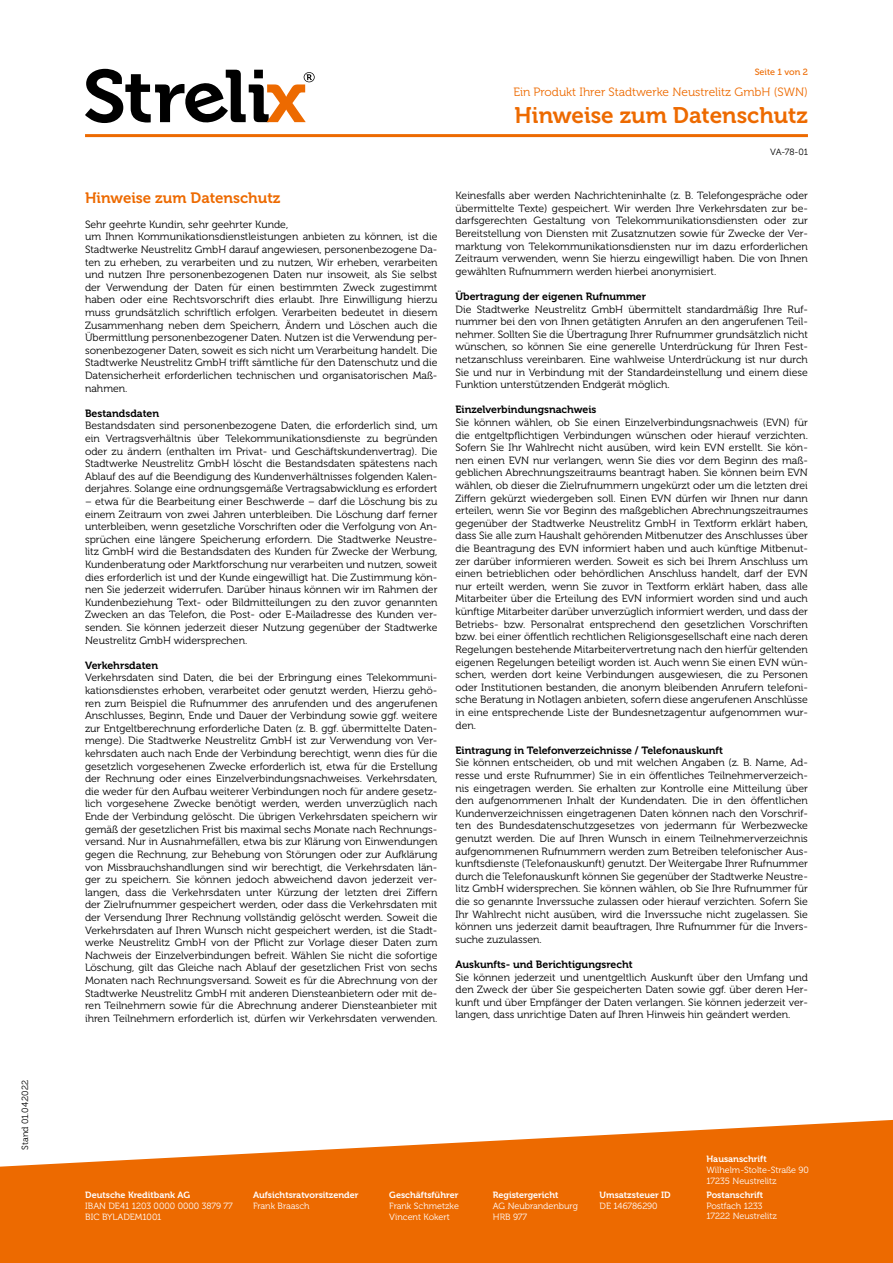
<style>
.page{position:relative;width:893px;height:1263px;background:#fff}
.page>*{position:absolute;margin:0;border:0;box-sizing:border-box;transform-origin:0 0}
.t1{font:22.5px "Museo 700";color:#ed6a00}
.t2{font:15px "Museo 700";color:#ed6a00}
.t3{font:12px "Museo 300";color:#ed6a00}
.t4{font:10.5px/12.6px "Museo 300";color:#000;text-align:justify}
.t5{font:10.5px "Museo 700";color:#000}
.t6{font:9px/10.8px "Museo 300";color:#fff}
.t7{font:9px "Museo 700";color:#fff}
.t8{font:9px "Museo 300";letter-spacing:-.005em;color:#000}
.t9{font:9px "Museo 500";color:#ed6a00}
</style>
<div class="page">
<svg style="left:0;top:1119px;width:893px;height:144px;fill:#ed6a00"></svg>
<svg style="left:85px;top:69px;width:230px;height:54px"></svg>
<hr style="left:85px;top:134px;width:723px;height:3px;background:#ed6a00">
<p class="t8" style="left:20px;top:1150px;width:71px;rotate:-90deg">Stand 01.04.2022</p>
<p class="t9" style="left:755px;top:67px;width:55px">Seite 1 von 2</p>
<p class="t3" style="left:513px;top:85px;width:296px">Ein Produkt Ihrer Stadtwerke Neustrelitz GmbH (SWN)</p>
<h1 class="t1" style="left:515px;top:103px;width:295px">Hinweise zum Datenschutz</h1>
<h2 class="t2" style="left:85px;top:189px;width:197px">Hinweise zum Datenschutz</h2>
<p class="t4" style="left:85px;top:218px;width:354px;text-align:left">Sehr geehrte Kundin, sehr geehrter Kunde,<br>um Ihnen Kommunikationsdienstleistungen anbieten zu können, ist die Stadtwerke Neustrelitz GmbH darauf angewiesen, personenbezogene Da&shy;ten zu erheben, zu verarbeiten und zu nutzen, Wir erheben, verarbeiten und nutzen Ihre personenbezogenen Daten nur insoweit, als Sie selbst der Verwendung der Daten für einen bestimmten Zweck zugestimmt haben oder eine Rechtsvorschrift dies erlaubt. Ihre Einwilligung hierzu muss grundsätzlich schriftlich erfolgen. Verarbeiten bedeutet in diesem Zusammenhang neben dem Speichern, Ändern und Löschen auch die Übermittlung personenbezogener Daten. Nutzen ist die Verwendung per&shy;sonenbezogener Daten, soweit es sich nicht um Verarbeitung handelt. Die Stadtwerke Neustrelitz GmbH trifft sämtliche für den Datenschutz und die Datensicherheit erforderlichen technischen und organisatorischen Maß&shy;nahmen.</p>
<p class="t5" style="left:85px;top:407px;width:76px">Bestandsdaten</p>
<p class="t4" style="left:85px;top:420px;width:354px">Bestandsdaten sind personenbezogene Daten, die erforderlich sind, um ein Vertragsverhältnis über Telekommunikationsdienste zu begründen oder zu ändern (enthalten im Privat- und Geschäftskundenvertrag). Die Stadtwerke Neustrelitz GmbH löscht die Bestandsdaten spätestens nach Ablauf des auf die Beendigung des Kundenverhältnisses folgenden Kalen&shy;derjahres. Solange eine ordnungsgemäße Vertragsabwicklung es erfordert</p>
<p class="t4" style="left:85px;top:495px;width:354px">– etwa für die Bearbeitung einer Beschwerde – darf die Löschung bis zu einem Zeitraum von zwei Jahren unterbleiben. Die Löschung darf ferner unterbleiben, wenn gesetzliche Vorschriften oder die Verfolgung von An&shy;sprüchen eine längere Speicherung erfordern. Die Stadtwerke Neustre&shy;litz GmbH wird die Bestandsdaten des Kunden für Zwecke der Werbung, Kundenberatung oder Marktforschung nur verarbeiten und nutzen, soweit dies erforderlich ist und der Kunde eingewilligt hat. Die Zustimmung kön&shy;nen Sie jederzeit widerrufen. Darüber hinaus können wir im Rahmen der Kundenbeziehung Text- oder Bildmitteilungen zu den zuvor genannten Zwecken an das Telefon, die Post- oder E-Mailadresse des Kunden ver&shy;senden. Sie können jederzeit dieser Nutzung gegenüber der Stadtwerke Neustrelitz GmbH widersprechen.</p>
<p class="t5" style="left:85px;top:659px;width:75px">Verkehrsdaten</p>
<p class="t4" style="left:85px;top:672px;width:354px">Verkehrsdaten sind Daten, die bei der Erbringung eines Telekommuni&shy;kationsdienstes erhoben, verarbeitet oder genutzt werden, Hierzu gehö&shy;ren zum Beispiel die Rufnummer des anrufenden und des angerufenen Anschlusses, Beginn, Ende und Dauer der Verbindung sowie ggf. weitere zur Entgeltberechnung erforderliche Daten (z. B. ggf. übermittelte Daten&shy;menge). Die Stadtwerke Neustrelitz GmbH ist zur Verwendung von Ver&shy;kehrsdaten auch nach Ende der Verbindung berechtigt, wenn dies für die gesetzlich vorgesehenen Zwecke erforderlich ist, etwa für die Erstellung der Rechnung oder eines Einzelverbindungsnachweises. Verkehrsdaten, die weder für den Aufbau weiterer Verbindungen noch für andere gesetz&shy;lich vorgesehene Zwecke benötigt werden, werden unverzüglich nach Ende der Verbindung gelöscht. Die übrigen Verkehrsdaten speichern wir gemäß der gesetzlichen Frist bis maximal sechs Monate nach Rechnungs&shy;versand. Nur in Ausnahmefällen, etwa bis zur Klärung von Einwendungen gegen die Rechnung, zur Behebung von Störungen oder zur Aufklärung von Missbrauchshandlungen sind wir berechtigt, die Verkehrsdaten län&shy;ger zu speichern. Sie können jedoch abweichend davon jederzeit ver&shy;langen, dass die Verkehrsdaten unter Kürzung der letzten drei Ziffern der Zielrufnummer gespeichert werden, oder dass die Verkehrsdaten mit der Versendung Ihrer Rechnung vollständig gelöscht werden. Soweit die Verkehrsdaten auf Ihren Wunsch nicht gespeichert werden, ist die Stadt&shy;werke Neustrelitz GmbH von der Pflicht zur Vorlage dieser Daten zum Nachweis der Einzelverbindungen befreit. Wählen Sie nicht die sofortige Löschung, gilt das Gleiche nach Ablauf der gesetzlichen Frist von sechs Monaten nach Rechnungsversand. Soweit es für die Abrechnung von der Stadtwerke Neustrelitz GmbH mit anderen Diensteanbietern oder mit de&shy;ren Teilnehmern sowie für die Abrechnung anderer Diensteanbieter mit ihren Teilnehmern erforderlich ist, dürfen wir Verkehrsdaten verwenden.</p>
<p class="t8" style="left:770px;top:147px;width:39px">VA-78-01</p>
<p class="t4" style="left:455px;top:190px;width:354px">Keinesfalls aber werden Nachrichteninhalte (z. B. Telefongespräche oder übermittelte Texte) gespeichert. Wir werden Ihre Verkehrsdaten zur be&shy;darfsgerechten Gestaltung von Telekommunikationsdiensten oder zur Bereitstellung von Diensten mit Zusatznutzen sowie für Zwecke der Ver&shy;marktung von Telekommunikationsdiensten nur im dazu erforderlichen Zeitraum verwenden, wenn Sie hierzu eingewilligt haben. Die von Ihnen gewählten Rufnummern werden hierbei anonymisiert.</p>
<p class="t5" style="left:455px;top:291px;width:192px">Übertragung der eigenen Rufnummer</p>
<p class="t4" style="left:455px;top:303px;width:354px">Die Stadtwerke Neustrelitz GmbH übermittelt standardmäßig Ihre Ruf&shy;nummer bei den von Ihnen getätigten Anrufen an den angerufenen Teil&shy;nehmer. Sollten Sie die Übertragung Ihrer Rufnummer grundsätzlich nicht wünschen, so können Sie eine generelle Unterdrückung für Ihren Fest&shy;netzanschluss vereinbaren. Eine wahlweise Unterdrückung ist nur durch Sie und nur in Verbindung mit der Standardeinstellung und einem diese Funktion unterstützenden Endgerät möglich.</p>
<p class="t5" style="left:455px;top:404px;width:142px">Einzelverbindungsnachweis</p>
<p class="t4" style="left:455px;top:416px;width:354px">Sie können wählen, ob Sie einen Einzelverbindungsnachweis (EVN) für die entgeltpflichtigen Verbindungen wünschen oder hierauf verzichten.<br>Sofern Sie Ihr Wahlrecht nicht ausüben, wird kein EVN erstellt. Sie kön&shy;nen einen EVN nur verlangen, wenn Sie dies vor dem Beginn des maß&shy;geblichen Abrechnungszeitraums beantragt haben. Sie können beim EVN wählen, ob dieser die Zielrufnummern ungekürzt oder um die letzten drei Ziffern gekürzt wiedergeben soll. Einen EVN dürfen wir Ihnen nur dann erteilen, wenn Sie vor Beginn des maßgeblichen Abrechnungszeitraumes gegenüber der Stadtwerke Neustrelitz GmbH in Textform erklärt haben, dass Sie alle zum Haushalt gehörenden Mitbenutzer des Anschlusses über die Beantragung des EVN informiert haben und auch künftige Mitbenut&shy;zer darüber informieren werden. Soweit es sich bei Ihrem Anschluss um einen betrieblichen oder behördlichen Anschluss handelt, darf der EVN nur erteilt werden, wenn Sie zuvor in Textform erklärt haben, dass alle Mitarbeiter über die Erteilung des EVN informiert worden sind und auch künftige Mitarbeiter darüber unverzüglich informiert werden, und dass der Betriebs- bzw. Personalrat entsprechend den gesetzlichen Vorschriften bzw. bei einer öffentlich rechtlichen Religionsgesellschaft eine nach deren Regelungen bestehende Mitarbeitervertretung nach den hierfür geltenden eigenen Regelungen beteiligt worden ist. Auch wenn Sie einen EVN wün&shy;schen, werden dort keine Verbindungen ausgewiesen, die zu Personen oder Institutionen bestanden, die anonym bleibenden Anrufern telefoni&shy;sche Beratung in Notlagen anbieten, sofern diese angerufenen Anschlüsse in eine entsprechende Liste der Bundesnetzagentur aufgenommen wur&shy;den.</p>
<p class="t5" style="left:455px;top:744px;width:269px">Eintragung in Telefonverzeichnisse / Telefonauskunft</p>
<p class="t4" style="left:455px;top:757px;width:354px">Sie können entscheiden, ob und mit welchen Angaben (z. B. Name, Ad&shy;resse und erste Rufnummer) Sie in ein öffentliches Teilnehmerverzeich&shy;nis eingetragen werden. Sie erhalten zur Kontrolle eine Mitteilung über den aufgenommenen Inhalt der Kundendaten. Die in den öffentlichen Kundenverzeichnissen eingetragenen Daten können nach den Vorschrif&shy;ten des Bundesdatenschutzgesetzes von jedermann für Werbezwecke genutzt werden. Die auf Ihren Wunsch in einem Teilnehmerverzeichnis aufgenommenen Rufnummern werden zum Betreiben telefonischer Aus&shy;kunftsdienste (Telefonauskunft) genutzt. Der Weitergabe Ihrer Rufnummer durch die Telefonauskunft können Sie gegenüber der Stadtwerke Neustre&shy;litz GmbH widersprechen. Sie können wählen, ob Sie Ihre Rufnummer für die so genannte Inverssuche zulassen oder hierauf verzichten. Sofern Sie Ihr Wahlrecht nicht ausüben, wird die Inverssuche nicht zugelassen. Sie können uns jederzeit damit beauftragen, Ihre Rufnummer für die Invers&shy;suche zuzulassen.</p>
<p class="t5" style="left:455px;top:958px;width:179px">Auskunfts- und Berichtigungsrecht</p>
<p class="t4" style="left:455px;top:971px;width:354px">Sie können jederzeit und unentgeltlich Auskunft über den Umfang und den Zweck der über Sie gespeicherten Daten sowie ggf. über deren Her&shy;kunft und über Empfänger der Daten verlangen. Sie können jederzeit ver&shy;langen, dass unrichtige Daten auf Ihren Hinweis hin geändert werden.</p>
<p class="t7" style="left:85px;top:1190px;width:106px">Deutsche Kreditbank AG</p>
<p class="t6" style="left:85px;top:1201px;width:149px">IBAN DE41 1203 0000 0000 3879 77<br>BIC BYLADEM1001</p>
<p class="t7" style="left:253px;top:1190px;width:107px">Aufsichtsratvorsitzender</p>
<p class="t6" style="left:253px;top:1201px;width:58px">Frank Braasch</p>
<p class="t7" style="left:389px;top:1190px;width:71px">Geschäftsführer</p>
<p class="t6" style="left:389px;top:1201px;width:71px">Frank Schmetzke<br>Vincent Kokert</p>
<p class="t7" style="left:493px;top:1190px;width:67px">Registergericht</p>
<p class="t6" style="left:493px;top:1201px;width:87px">AG Neubrandenburg<br>HRB 977</p>
<p class="t7" style="left:600px;top:1190px;width:73px">Umsatzsteuer ID</p>
<p class="t6" style="left:600px;top:1201px;width:60px">DE 146786290</p>
<p class="t7" style="left:706px;top:1154px;width:62px">Hausanschrift</p>
<p class="t6" style="left:706px;top:1165px;width:104px">Wilhelm-Stolte-Straße 90<br>17235 Neustrelitz</p>
<p class="t7" style="left:706px;top:1190px;width:58px">Postanschrift</p>
<p class="t6" style="left:706px;top:1200px;width:72px">Postfach 1233<br>17222 Neustrelitz</p>
</div>
